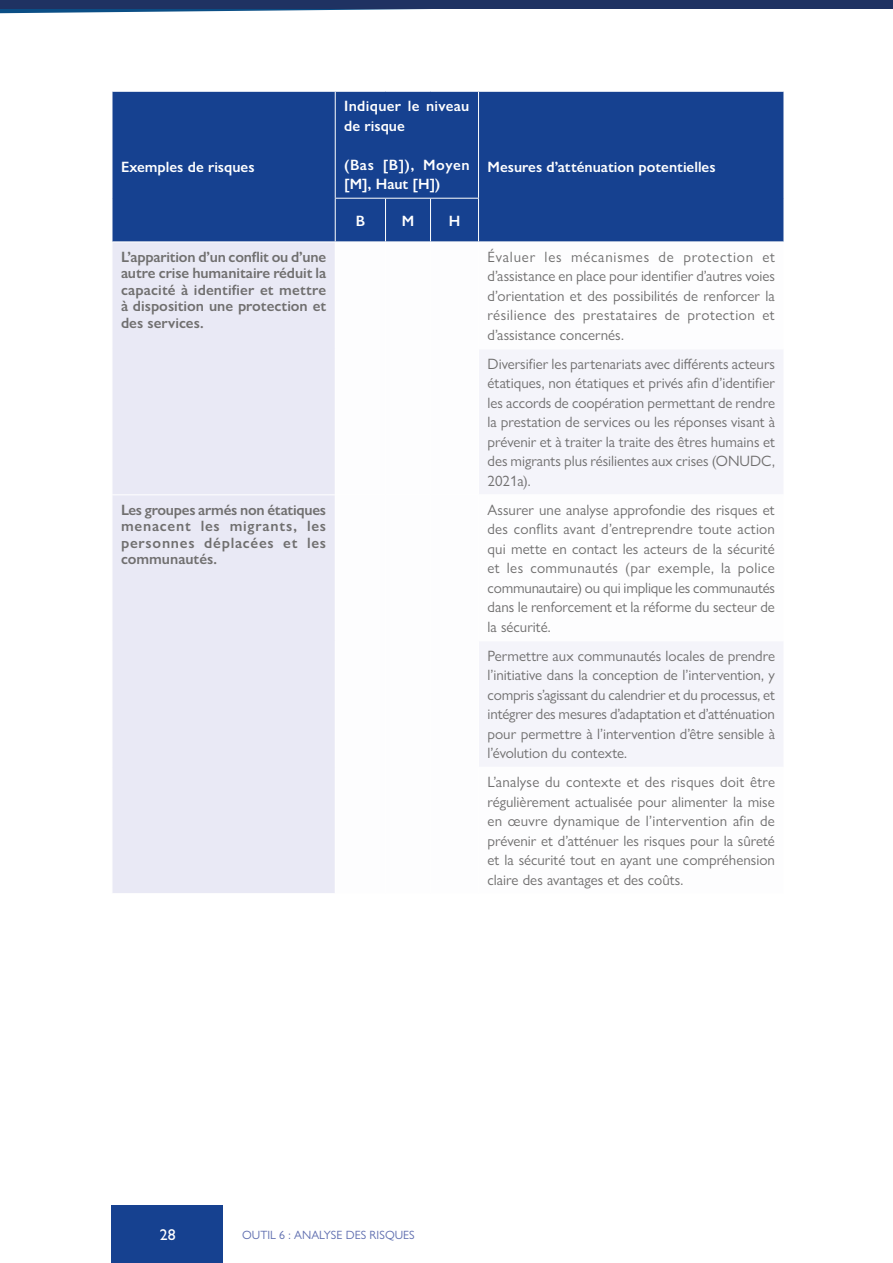
<style>
.page{position:relative;width:893px;height:1263px;background:#fff}
.page>*{position:absolute;margin:0;border:0;box-sizing:border-box;transform-origin:0 0}
.t1{font:500 15.75px "Gill Sans Nova";color:#fff}
.t2{font:15px/19.5px "Gill Sans Nova";color:#706f6f;text-align:justify}
.t3{font:600 15px/16.5px "Gill Sans Nova";letter-spacing:.005em;color:#706f6f;text-align:justify}
.t4{font:600 15px "Gill Sans Nova";color:#fff}
.t5{font:600 15px/19.5px "Gill Sans Nova";letter-spacing:.03em;color:#fff}
.t6{font:600 15px/19.5px "Gill Sans Nova";letter-spacing:.02em;color:#fff}
.t7{font:12px "Gill Sans Nova";color:#606fb0}
</style>
<div class="page">
<svg style="left:0;top:9px;width:428px;height:4px"></svg>
<div style="left:113px;top:92px;width:671px;height:150px;background:#164190"></div>
<div style="left:113px;top:243px;width:222px;height:650px;background:#e9e9f5"></div>
<svg style="left:479px;top:350px;width:304px;height:416px;fill:#f4f4fa"></svg>
<hr style="left:112px;top:494px;width:223px;height:1px;background:#fff">
<hr style="left:478px;top:494px;width:306px;height:1px;background:#fff">
<hr style="left:478px;top:640px;width:306px;height:1px;background:#fff">
<hr style="left:335px;top:198px;width:51px;height:1px;background:#fff">
<hr style="left:386px;top:198px;width:44px;height:1px;background:#fff">
<hr style="left:430px;top:198px;width:49px;height:1px;background:#fff">
<hr style="left:335px;top:92px;width:1px;height:106px;background:#fff">
<hr style="left:335px;top:199px;width:1px;height:43px;background:#fff">
<hr style="left:478px;top:92px;width:1px;height:106px;background:#fff">
<hr style="left:385px;top:199px;width:1px;height:43px;background:#fff">
<hr style="left:430px;top:199px;width:1px;height:43px;background:#fff">
<hr style="left:478px;top:199px;width:1px;height:43px;background:#fff">
<div style="left:0;top:0;width:893px;height:9px;background:#1f3262"></div>
<div style="left:112px;top:1205px;width:111px;height:58px;background:#164190"></div>
<p class="t4" style="left:121px;top:158px;width:135px">Exemples de risques</p>
<p class="t6" style="left:344px;top:96px;width:127px">Indiquer le niveau de risque</p>
<p class="t5" style="left:344px;top:155px;width:127px">(Bas [B]), Moyen [M], Haut [H])</p>
<p class="t4" style="left:487px;top:158px;width:230px">Mesures d’atténuation potentielles</p>
<p class="t4" style="left:356px;top:211px;width:11px">B</p>
<p class="t4" style="left:402px;top:211px;width:14px">M</p>
<p class="t4" style="left:449px;top:211px;width:13px">H</p>
<p class="t3" style="left:121px;top:248px;width:207px">L’apparition d’un conflit ou d’une autre crise humanitaire réduit la capacité à identifier et mettre à disposition une protection et des services.</p>
<p class="t2" style="left:487px;top:247px;width:289px">Évaluer les mécanismes de protection et d’assistance en place pour identifier d’autres voies d’orientation et des possibilités de renforcer la résilience des prestataires de protection et d’assistance concernés.</p>
<p class="t2" style="left:487px;top:354px;width:289px">Diversifier les partenariats avec différents acteurs étatiques, non étatiques et privés afin d’identifier les accords de coopération permettant de rendre la prestation de services ou les réponses visant à prévenir et à traiter la traite des êtres humains et des migrants plus résilientes aux crises (ONUDC, 2021a).</p>
<p class="t3" style="left:121px;top:501px;width:207px">Les groupes armés non étatiques menacent les migrants, les personnes déplacées et les communautés.</p>
<p class="t2" style="left:487px;top:500px;width:289px">Assurer une analyse approfondie des risques et des conflits avant d’entreprendre toute action qui mette en contact les acteurs de la sécurité et les communautés (par exemple, la police communautaire) ou qui implique les communautés dans le renforcement et la réforme du secteur de la sécurité.</p>
<p class="t2" style="left:487px;top:646px;width:289px">Permettre aux communautés locales de prendre l’initiative dans la conception de l’intervention, y compris s’agissant du calendrier et du processus, et intégrer des mesures d’adaptation et d’atténuation pour permettre à l’intervention d’être sensible à l’évolution du contexte.</p>
<p class="t2" style="left:487px;top:772px;width:289px">L’analyse du contexte et des risques doit être régulièrement actualisée pour alimenter la mise en œuvre dynamique de l’intervention afin de prévenir et d’atténuer les risques pour la sûreté et la sécurité tout en ayant une compréhension claire des avantages et des coûts.</p>
<p class="t1" style="left:160px;top:1225px;width:17px">28</p>
<p class="t7" style="left:242px;top:1227px;width:17px">Outil</p>
<p class="t7" style="left:279px;top:1227px;width:31px">6 : Analyse</p>
<p class="t7" style="left:346px;top:1227px;width:8px">des</p>
<p class="t7" style="left:370px;top:1227px;width:8px">risques</p>
</div>
